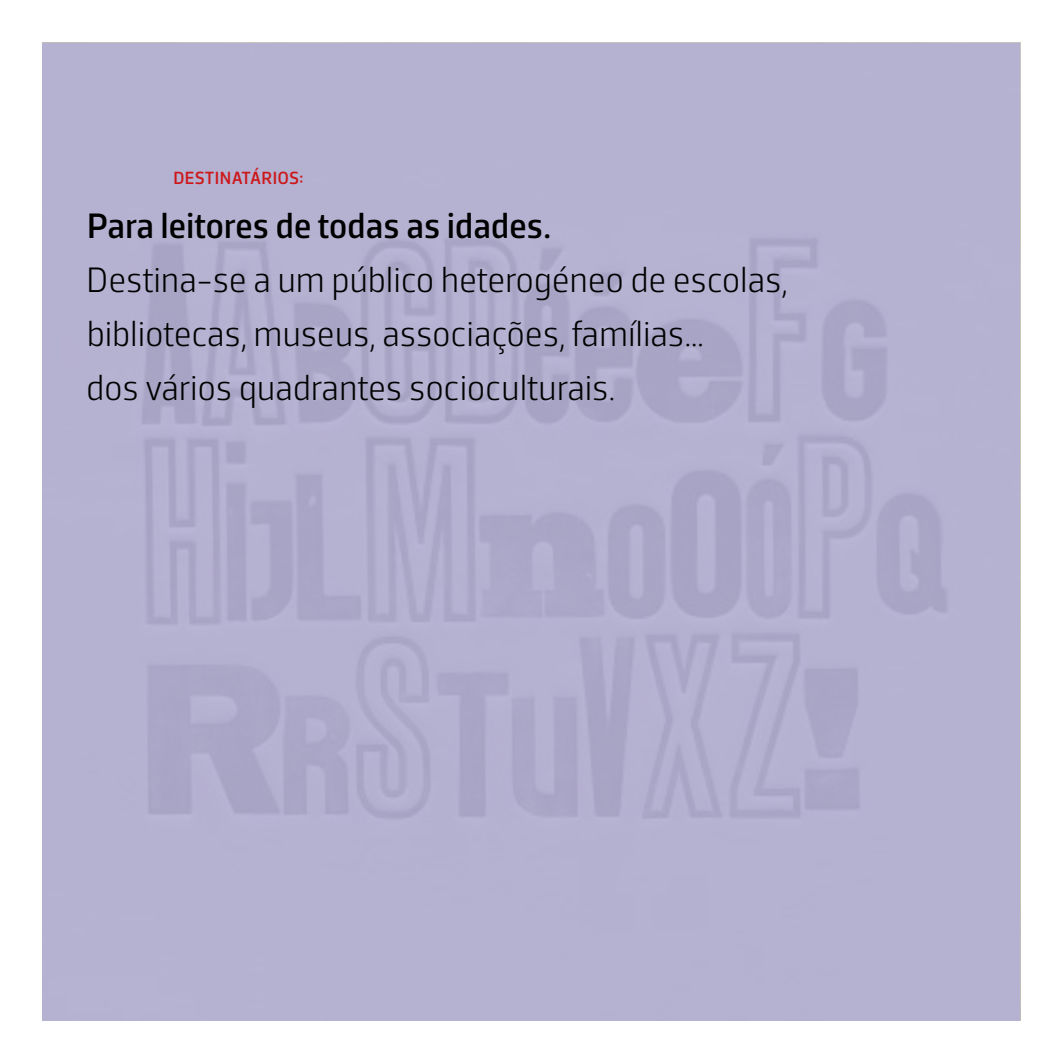
<style>
.page{position:relative;width:1063px;height:1063px;background:#fff}
.page>*{position:absolute;margin:0;border:0;box-sizing:border-box;transform-origin:0 0}
.t1{font:300 36px/54px "Porto Sans";letter-spacing:-.01em;color:#000}
.t2{font:36px "Porto Sans";letter-spacing:-.01em;color:#000}
.t3{font:18px "Porto Sans";color:#cd1719}
</style>
<div class="page">
<div style="left:43px;top:43px;width:977px;height:977px;background:#b4b0d4"></div>
<p class="t3" style="left:173px;top:167px;width:132px">DESTINATÁRIOS:</p>
<p class="t2" style="left:86px;top:204px;width:466px">Para leitores de todas as idades.</p>
<p class="t1" style="left:86px;top:253px;width:703px">Destina-se a um público heterogéneo de escolas, bibliotecas, museus, associações, famílias...<br>dos vários quadrantes socioculturais.</p>
</div>
